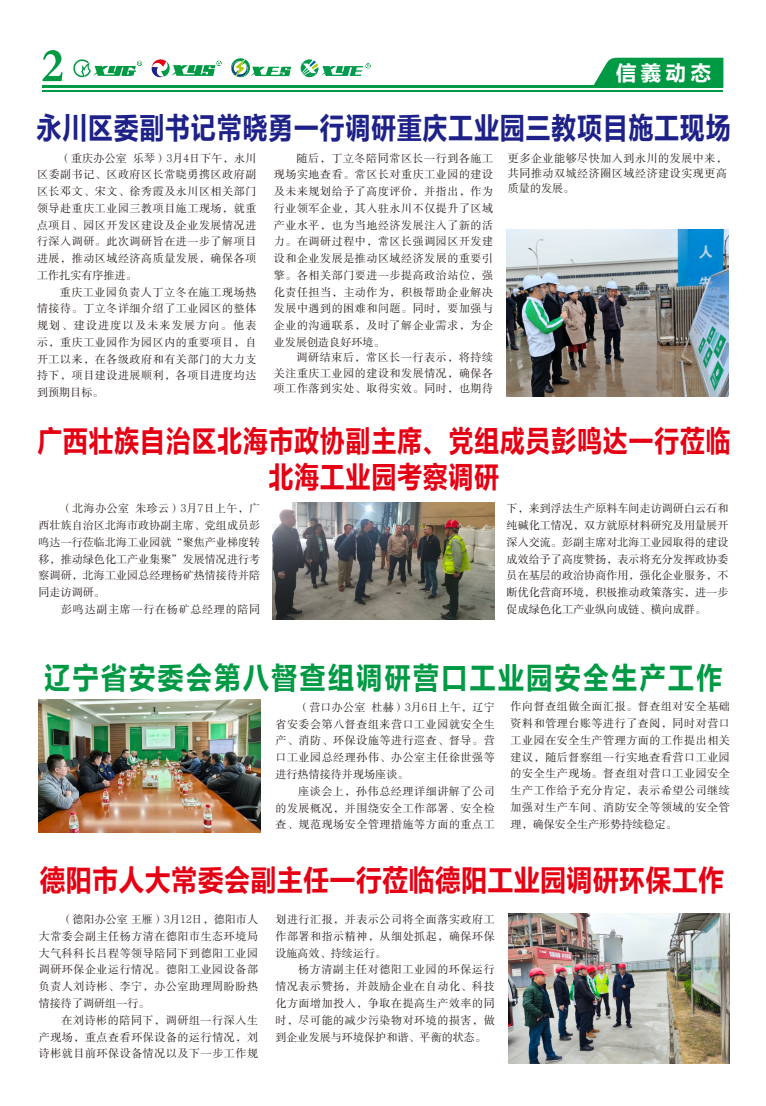
<style>
.page{position:relative;width:766px;height:1106px;background:#fff}
.page>*{position:absolute;margin:0;border:0;box-sizing:border-box;transform-origin:0 0}
.t1{font:700 29.3px "Microsoft Ya Hei";letter-spacing:.1em;color:#094;scale:.88 1}
.t2{font:700 29.2px "Microsoft Ya Hei";letter-spacing:.05em;color:#1e2188;scale:.84 1}
.t3{font:700 29px/36.6px "Microsoft Ya Hei";letter-spacing:.05em;color:#e60013;text-align:center;scale:.84 1}
.t4{font:700 28.6px "Microsoft Ya Hei";letter-spacing:.035em;color:#e60013;scale:.89 1}
.t5{font:700 20.3px "Microsoft Ya Hei";color:#fff}
.t6{font:11px/16.7px "FZSSK GBK1 0";letter-spacing:.05em;color:#231916;text-align:justify}
.t7{font:11px "FZSSK GBK1 0";letter-spacing:.07em;color:#231916}
</style>
<div class="page">
<div style="left:594px;top:58px;width:129px;height:27px;background:#094"></div>
<hr style="left:43px;top:85px;width:680px;height:2px;background:#094">
<hr style="left:43px;top:90px;width:680px;height:1px;background:#094">
<svg style="left:43px;top:50px;width:20px;height:31px"></svg>
<svg style="left:73px;top:59px;width:69px;height:18px"></svg>
<svg style="left:151px;top:59px;width:70px;height:19px"></svg>
<svg style="left:300px;top:59px;width:70px;height:18px"></svg>
<svg style="left:231px;top:58px;width:60px;height:20px"></svg>
<img style="left:506px;top:230px;width:222px;height:166px">
<img style="left:272px;top:502px;width:222px;height:117px">
<img style="left:39px;top:700px;width:221px;height:132px">
<img style="left:508px;top:913px;width:221px;height:150px">
<h3 class="t5" style="left:616px;top:63px;width:96px">信義动态</h3>
<h2 class="t2" style="left:37px;top:114px;width:827px">永川区委副书记常晓勇一行调研重庆工业园三教项目施工现场</h2>
<p class="t6" style="left:37px;top:150px;width:221px;text-indent:23px">（重庆办公室乐琴）3月4日下午，永川区委副书记、区政府区长常晓勇携区政府副区长邓文、宋文、徐秀霞及永川区相关部门领导赴重庆工业园三教项目施工现场，就重点项目、园区开发区建设及企业发展情况进行深入调研。此次调研旨在进一步了解项目进展，推动区域经济高质量发展，确保各项工作扎实有序推进。</p>
<p class="t6" style="left:37px;top:284px;width:221px;text-indent:23px">重庆工业园负责人丁立冬在施工现场热情接待。丁立冬详细介绍了工业园区的整体规划、建设进度以及未来发展方向。他表示，重庆工业园作为园区内的重要项目，自开工以来，在各级政府和有关部门的大力支持下，项目建设进展顺利，各项目进度均达到预期目标。</p>
<p class="t6" style="left:274px;top:150px;width:221px;text-indent:23px">随后，丁立冬陪同常区长一行到各施工现场实地查看。常区长对重庆工业园的建设及未来规划给予了高度评价，并指出，作为行业领军企业，其入驻永川不仅提升了区域产业水平，也为当地经济发展注入了新的活力。在调研过程中，常区长强调园区开发建设和企业发展是推动区域经济发展的重要引擎。各相关部门要进一步提高政治站位，强化责任担当，主动作为，积极帮助企业解决发展中遇到的困难和问题。同时，要加强与企业的沟通联系，及时了解企业需求，为企业发展创造良好环境。</p>
<p class="t6" style="left:274px;top:350px;width:221px;line-height:15.3px;text-indent:23px">调研结束后，常区长一行表示，将持续关注重庆工业园的建设和发展情况，确保各项工作落到实处、取得实效。同时，也期待</p>
<p class="t6" style="left:507px;top:150px;width:221px;line-height:15.3px">更多企业能够尽快加入到永川的发展中来，共同推动双城经济圈区域经济建设实现更高质量的发展。</p>
<h3 class="t3" style="left:37px;top:424px;width:826px">广西壮族自治区北海市政协副主席、党组成员彭鸣达一行莅临北海工业园考察调研</h3>
<p class="t6" style="left:38px;top:500px;width:223px;text-indent:23px">（北海办公室朱珍云）3月7日上午，广西壮族自治区北海市政协副主席、党组成员彭鸣达一行莅临北海工业园就“聚焦产业梯度转移，推动绿色化工产业集聚”发展情况进行考察调研，北海工业园总经理杨矿热情接待并陪同走访调研。</p>
<p class="t6" style="left:506px;top:500px;width:223px">下，来到浮法生产原料车间走访调研白云石和纯碱化工情况，双方就原材料研究及用量展开深入交流。彭副主席对北海工业园取得的建设成效给予了高度赞扬，表示将充分发挥政协委员在基层的政治协商作用，强化企业服务，不断优化营商环境，积极推动政策落实，进一步促成绿色化工产业纵向成链、横向成群。</p>
<p class="t7" style="left:61px;top:603px;width:200px">彭鸣达副主席一行在杨矿总经理的陪同</p>
<h1 class="t1" style="left:45px;top:664px;width:771px">辽宁省安委会第八督查组调研营口工业园安全生产工作</h1>
<p class="t6" style="left:275px;top:699px;width:221px;text-indent:23px">（营口办公室杜赫）3月6日上午，辽宁省安委会第八督查组来营口工业园就安全生产、消防、环保设施等进行巡查、督导。营口工业园总经理孙伟、办公室主任徐世强等进行热情接待并现场座谈。</p>
<p class="t6" style="left:275px;top:782px;width:221px;text-indent:23px">座谈会上，孙伟总经理详细讲解了公司的发展概况，并围绕安全工作部署、安全检查、规范现场安全管理措施等方面的重点工</p>
<p class="t6" style="left:510px;top:698px;width:221px">作向督查组做全面汇报。督查组对安全基础资料和管理台账等进行了查阅，同时对营口工业园在安全生产管理方面的工作提出相关建议，随后督察组一行实地查看营口工业园的安全生产现场。督查组对营口工业园安全生产工作给予充分肯定，表示希望公司继续加强对生产车间、消防安全等领域的安全管理，确保安全生产形势持续稳定。</p>
<h3 class="t4" style="left:40px;top:867px;width:770px">德阳市人大常委会副主任一行莅临德阳工业园调研环保工作</h3>
<p class="t6" style="left:39px;top:911px;width:221px;text-indent:23px">（德阳办公室王雁）3月12日，德阳市人大常委会副主任杨方清在德阳市生态环境局大气科科长吕程等领导陪同下到德阳工业园调研环保企业运行情况。德阳工业园设备部负责人刘诗彬、李宁，办公室助理周盼盼热情接待了调研组一行。</p>
<p class="t6" style="left:39px;top:1011px;width:221px;text-indent:23px">在刘诗彬的陪同下，调研组一行深入生产现场，重点查看环保设备的运行情况，刘诗彬就目前环保设备情况以及下一步工作规</p>
<p class="t6" style="left:275px;top:911px;width:221px">划进行汇报，并表示公司将全面落实政府工作部署和指示精神，从细处抓起，确保环保设施高效、持续运行。</p>
<p class="t6" style="left:275px;top:961px;width:221px;text-indent:23px">杨方清副主任对德阳工业园的环保运行情况表示赞扬，并鼓励企业在自动化、科技化方面增加投入，争取在提高生产效率的同时，尽可能的减少污染物对环境的损害，做到企业发展与环境保护和谐、平衡的状态。</p>
</div>
